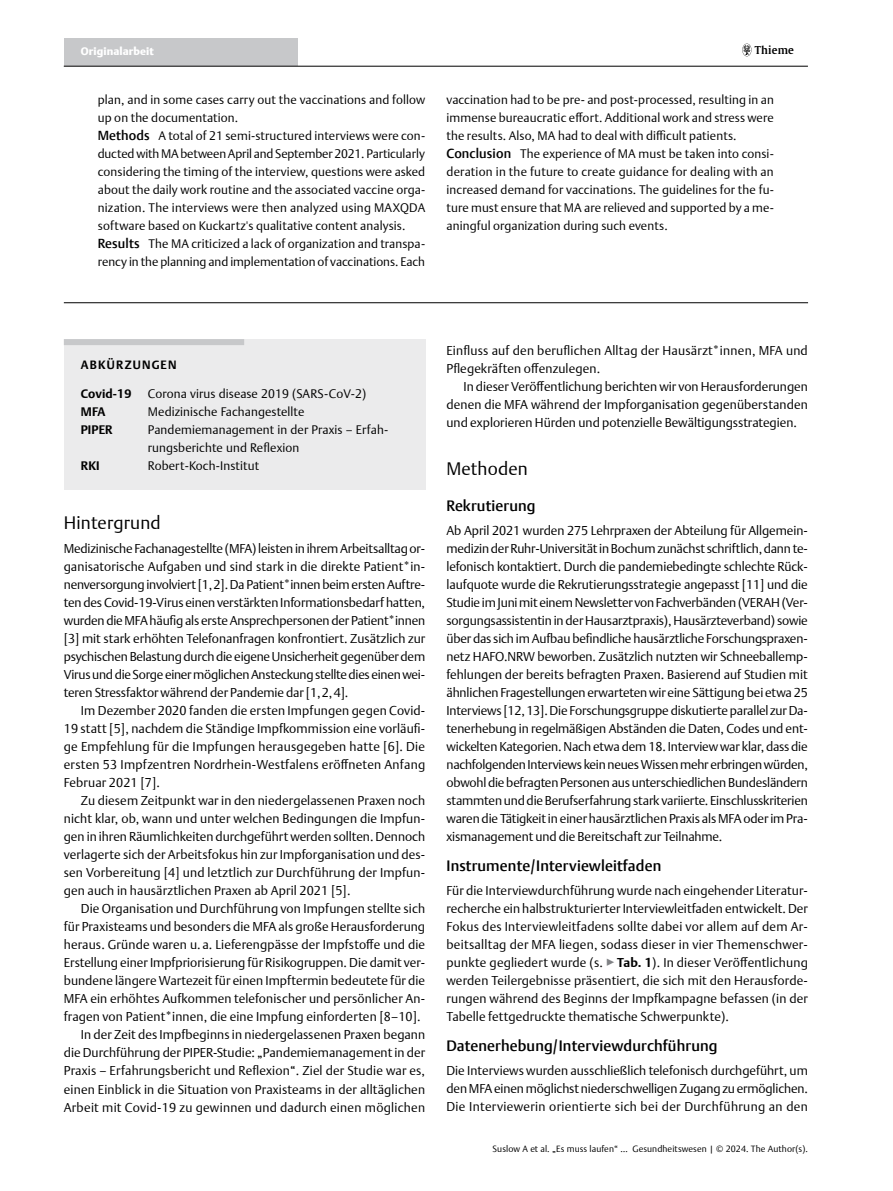
<style>
.page{position:relative;width:893px;height:1191px;background:#fff}
.page>*{position:absolute;margin:0;border:0;box-sizing:border-box;transform-origin:0 0}
.t1{font:300 18px "Thieme Argo 2011";letter-spacing:.01em;color:#000}
.t2{font:500 15px "Thieme Argo 2011";letter-spacing:.01em;color:#000}
.t3{font:300 12.75px/18px "Thieme Argo 2011";letter-spacing:.01em;color:#000;text-align:justify}
.t4{font:300 12.3px/18px "Thieme Argo 2011";letter-spacing:.01em;color:#000}
.t5{font:700 12.3px "Thieme Argo 2011";letter-spacing:.01em;color:#000}
.t6{font:700 12px "Thieme Argo 2011";letter-spacing:.1em;color:#000}
.t7{font:900 10.8px "Thieme Argo 2011";letter-spacing:.01em;color:#fff}
.t8{font:600 10.8px "Thieme Gulliver 2011";letter-spacing:.01em;color:#000}
.t9{font:300 9px "Thieme Argo 2011";letter-spacing:.01em;color:#000}
.s1{font-weight:500;font-size:13.05px}
.s2{color:#808285}
.s3{font-weight:700}
</style>
<div class="page">
<div style="left:64px;top:38px;width:234px;height:28px;background:#c7c8ca"></div>
<hr style="left:64px;top:66px;width:744px;height:1px;background:#000">
<svg style="left:742px;top:44px;width:9px;height:12px"></svg>
<div style="left:64px;top:339px;width:361px;height:150px;background:#ebebec"></div>
<hr style="left:64px;top:302px;width:744px;height:1px;background:#000">
<div style="left:64px;top:339px;width:180px;height:6px;background:#c7c8ca"></div>
<p class="t7" style="left:81px;top:44px;width:75px">Originalarbeit</p>
<p class="t8" style="left:755px;top:42px;width:40px">Thieme</p>
<p class="t4" style="left:98px;top:90px;width:329px">plan, and in some cases carry out the vaccinations and follow up on the documentation.<br><span class="s1">Methods</span> A total of 21 semi-structured interviews were con&shy;ducted with MA between April and September 2021. Particularly considering the timing of the interview, questions were asked about the daily work routine and the associated vaccine orga&shy;nization. The interviews were then analyzed using MAXQDA software based on Kuckartz's qualitative content analysis.<br><span class="s1">Results</span> The MA criticized a lack of organization and transpa&shy;rency in the planning and implementation of vaccinations. Each</p>
<p class="t4" style="left:446px;top:90px;width:329px">vaccination had to be pre- and post-processed, resulting in an immense bureaucratic effort. Additional work and stress were the results. Also, MA had to deal with difficult patients.<br><span class="s1">Conclusion</span> The experience of MA must be taken into consi&shy;deration in the future to create guidance for dealing with an increased demand for vaccinations. The guidelines for the fu&shy;ture must ensure that MA are relieved and supported by a me&shy;aningful organization during such events.</p>
<p class="t6" style="left:81px;top:357px;width:96px">ABKÜRZUNGEN</p>
<p class="t5" style="left:81px;top:385px;width:52px">COVID-19</p>
<p class="t4" style="left:148px;top:384px;width:220px">Corona virus disease 2019 (SARS-CoV-2)</p>
<p class="t5" style="left:81px;top:403px;width:26px">MF A</p>
<p class="t4" style="left:148px;top:402px;width:158px">Medizinische Fachangestellte</p>
<p class="t5" style="left:81px;top:421px;width:33px">PIPER</p>
<p class="t4" style="left:148px;top:420px;width:242px">Pandemiemanagement in der Praxis – Erfah&shy;rungsberichte und Reflexion</p>
<p class="t5" style="left:81px;top:457px;width:20px">RKI</p>
<p class="t4" style="left:148px;top:456px;width:113px">Robert-Koch-Institut</p>
<h1 class="t1" style="left:64px;top:511px;width:99px">Hintergrund</h1>
<p class="t3" style="left:64px;top:539px;width:363px">Medizinische Fachanagestellte (MFA) leisten in ihrem Arbeitsalltag or&shy;ganisatorische Aufgaben und sind stark in die direkte Patient*in&shy;nenversorgung involviert [1,2]. Da Patient*innen beim ersten Auftre&shy;ten des Covid-19-Virus einen verstärkten Informationsbedarf hatten, wurden die MFA häufig als erste Ansprechpersonen der Patient*innen [3] mit stark erhöhten Telefonanfragen konfrontiert. Zusätzlich zur psychischen Belastung durch die eigene Unsicherheit gegenüber dem Virus und die Sorge einer möglichen Ansteckung stellte dies einen wei&shy;teren Stressfaktor während der Pandemie dar [1,2,4].</p>
<p class="t3" style="left:64px;top:701px;width:363px;text-indent:17px">Im Dezember 2020 fanden die ersten Impfungen gegen Covid-19 statt [5], nachdem die Ständige Impfkommission eine vorläufi&shy;ge Empfehlung für die Impfungen herausgegeben hatte [6]. Die ersten 53 Impfzentren Nordrhein-Westfalens eröffneten Anfang Februar 2021 [7].</p>
<p class="t3" style="left:64px;top:791px;width:363px;text-indent:17px">Zu diesem Zeitpunkt war in den niedergelassenen Praxen noch nicht klar, ob, wann und unter welchen Bedingungen die Impfun&shy;gen in ihren Räumlichkeiten durchgeführt werden sollten. Dennoch verlagerte sich der Arbeitsfokus hin zur Impforganisation und des&shy;sen Vorbereitung [4] und letztlich zur Durchführung der Impfun&shy;gen auch in hausärztlichen Praxen ab April 2021 [5].</p>
<p class="t3" style="left:81px;top:899px;width:346px">Die Organisation und Durchführung von Impfungen stellte sich</p>
<p class="t3" style="left:64px;top:917px;width:363px">für Praxisteams und besonders die MFA als große Herausforderung</p>
<p class="t3" style="left:64px;top:935px;width:363px">heraus. Gründe waren u. a. Lieferengpässe der Impfstoffe und die</p>
<p class="t3" style="left:64px;top:953px;width:363px">Erstellung einer Impfpriorisierung für Risikogruppen. Die damit ver-</p>
<p class="t3" style="left:64px;top:971px;width:363px">bundene längere Wartezeit für einen Impftermin bedeutete für die</p>
<p class="t3" style="left:64px;top:989px;width:363px">MFA ein erhöhtes Aufkommen telefonischer und persönlicher An-</p>
<p class="t3" style="left:64px;top:1007px;width:358px">fragen von Patient*innen, die eine Impfung einforderten [8–10].</p>
<p class="t3" style="left:81px;top:1025px;width:346px">In der Zeit des Impfbeginns in niedergelassenen Praxen begann</p>
<p class="t3" style="left:64px;top:1043px;width:363px">die Durchführung der PIPER-Studie: „Pandemiemanagement in der</p>
<p class="t3" style="left:64px;top:1061px;width:363px">Praxis – Erfahrungsbericht und Reflexion“. Ziel der Studie war es,</p>
<p class="t3" style="left:64px;top:1079px;width:363px">einen Einblick in die Situation von Praxisteams in der alltäglichen</p>
<p class="t3" style="left:64px;top:1097px;width:363px">Arbeit mit Covid-19 zu gewinnen und dadurch einen möglichen</p>
<p class="t3" style="left:446px;top:341px;width:363px">Einfluss auf den beruflichen Alltag der Hausärzt*innen, MFA und<br>Pflegekräften offenzulegen.</p>
<p class="t3" style="left:446px;top:377px;width:363px;text-indent:17px">In dieser Veröffentlichung berichten wir von Herausforderungen denen die MFA während der Impforganisation gegenüberstanden und explorieren Hürden und potenzielle Bewältigungsstrategien.</p>
<h1 class="t1" style="left:446px;top:457px;width:83px">Methoden</h1>
<p class="t2" style="left:446px;top:496px;width:91px">Rekrutierung</p>
<p class="t3" style="left:446px;top:521px;width:363px">Ab April 2021 wurden 275 Lehrpraxen der Abteilung für Allgemein&shy;medizin der Ruhr-Universität in Bochum zunächst schriftlich, dann te&shy;lefonisch kontaktiert. Durch die pandemiebedingte schlechte Rück&shy;laufquote wurde die Rekrutierungsstrategie angepasst [11] und die Studie im Juni mit einem Newsletter von Fachverbänden (VERAH (Ver&shy;sorgungsassistentin in der Hausarztpraxis), Hausärzteverband) sowie über das sich im Aufbau befindliche hausärztliche Forschungspraxen&shy;netz HAFO.NRW beworben. Zusätzlich nutzten wir Schneeballemp&shy;fehlungen der bereits befragten Praxen. Basierend auf Studien mit ähnlichen Fragestellungen erwarteten wir eine Sättigung bei etwa 25<br>Interviews [12,13]. Die Forschungsgruppe diskutierte parallel zur Da&shy;tenerhebung in regelmäßigen Abständen die Daten, Codes und ent&shy;wickelten Kategorien. Nach etwa dem 18. Interview war klar, dass die nachfolgenden Interviews kein neues Wissen mehr erbringen würden, obwohl die befragten Personen aus unterschiedlichen Bundesländern stammten und die Berufserfahrung stark variierte. Einschlusskriterien waren die Tätigkeit in einer hausärztlichen Praxis als MFA oder im Pra&shy;xismanagement und die Bereitschaft zur Teilnahme.</p>
<p class="t2" style="left:446px;top:856px;width:216px">Instrumente/Interviewleitfaden</p>
<p class="t3" style="left:446px;top:881px;width:363px">Für die Interviewdurchführung wurde nach eingehender Literatur&shy;recherche ein halbstrukturierter Interviewleitfaden entwickelt. Der Fokus des Interviewleitfadens sollte dabei vor allem auf dem Ar&shy;beitsalltag der MFA liegen, sodass dieser in vier Themenschwer&shy;punkte gegliedert wurde (s. <span class="s2">▶</span><span class="s3">TAB. 1</span>). In dieser Veröffentlichung werden Teilergebnisse präsentiert, die sich mit den Herausforde&shy;rungen während des Beginns der Impfkampagne befassen (in der Tabelle fettgedruckte thematische Schwerpunkte).</p>
<p class="t2" style="left:446px;top:1036px;width:273px">Datenerhebung/Interviewdurchführung</p>
<p class="t3" style="left:446px;top:1061px;width:363px">Die Interviews wurden ausschließlich telefonisch durchgeführt, um den MFA einen möglichst niederschwelligen Zugang zu ermöglichen.<br>Die Interviewerin orientierte sich bei der Durchführung an den</p>
<p class="t9" style="left:493px;top:1143px;width:317px">Suslow A et al. „Es muss laufen“ … Gesundheitswesen | © 2024. The Author(s).</p>
</div>
